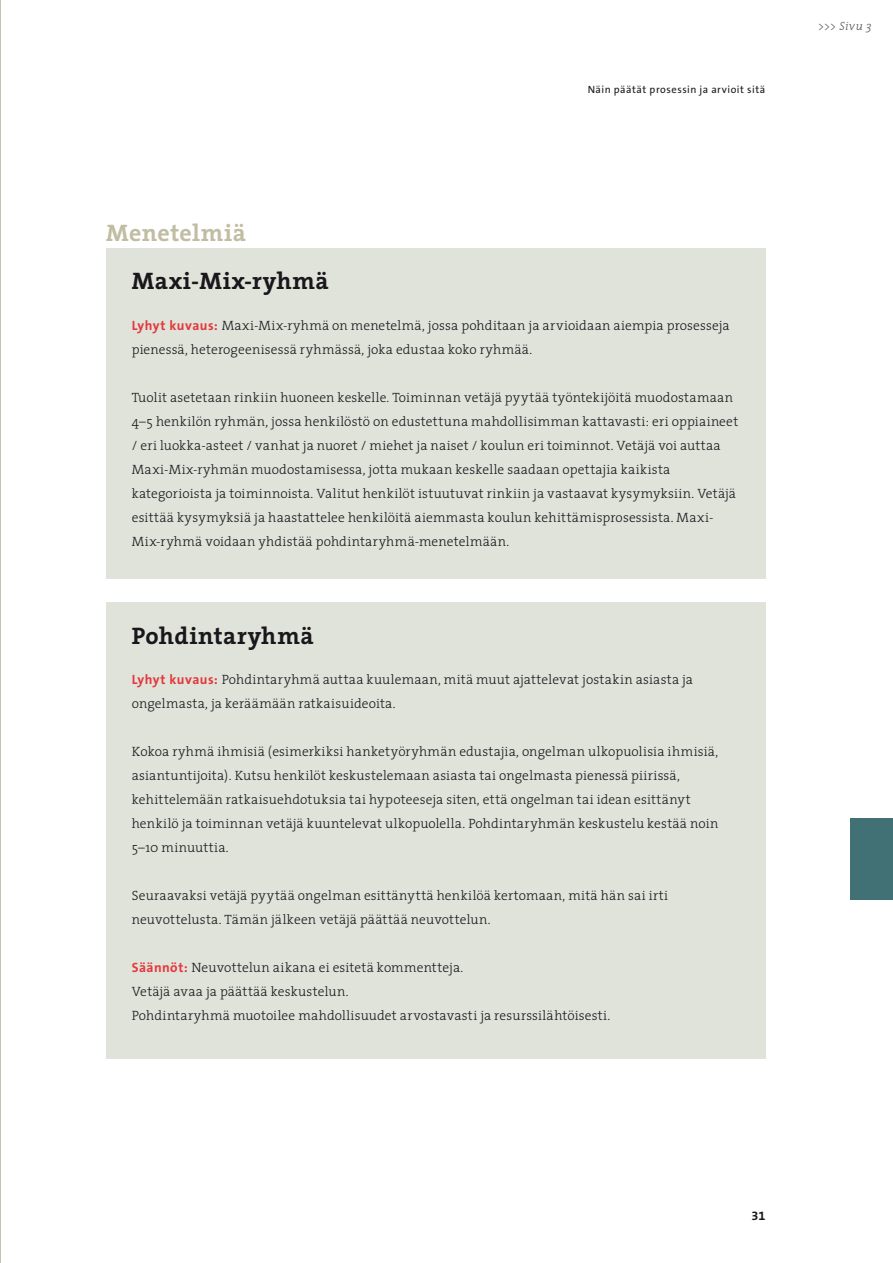
<style>
.page{position:relative;width:893px;height:1263px;background:#fff}
.page>*{position:absolute;margin:0;border:0;box-sizing:border-box;transform-origin:0 0}
.t1{font:700 24px "The Serif";letter-spacing:.03em;color:#1a171c}
.t2{font:700 24px "The Serif";letter-spacing:.015em;color:#c0bda3}
.t3{font:300 13.5px/24px "The Serif";letter-spacing:.015em;color:#1a171c}
.t4{font:700 12.75px "The Sans B7";color:#1a171c}
.t5{font:italic 300 12px "The Serif";color:#585652}
.t6{font:10.5px "The Sans B5 Plain";letter-spacing:.05em;color:#1a171c}
.s1{font-family:"The Sans B7";font-weight:700;color:#e5373c}
</style>
<div class="page">
<hr style="left:0;top:0;width:1px;height:1263px;background:#c0bda3">
<div style="left:850px;top:818px;width:43px;height:81px;background:#417175"></div>
<div style="left:106px;top:602px;width:659px;height:456px;background:#e0e3da"></div>
<div style="left:106px;top:248px;width:659px;height:330px;background:#e0e3da"></div>
<h1 class="t2" style="left:106px;top:213px;width:141px">Menetelmiä</h1>
<h1 class="t1" style="left:132px;top:261px;width:198px">Maxi-Mix-ryhmä</h1>
<p class="t6" style="left:588px;top:84px;width:179px">Näin päätät prosessin ja arvioit sitä</p>
<p class="t3" style="left:132px;top:313px;width:599px"><span class="s1">Lyhyt kuvaus:</span> Maxi-Mix-ryhmä on menetelmä, jossa pohditaan ja arvioidaan aiempia prosesseja pienessä, heterogeenisessä ryhmässä, joka edustaa koko ryhmää.</p>
<p class="t3" style="left:132px;top:385px;width:608px">Tuolit asetetaan rinkiin huoneen keskelle. Toiminnan vetäjä pyytää työntekijöitä muodostamaan 4–5 henkilön ryhmän, jossa henkilöstö on edustettuna mahdollisimman kattavasti: eri oppiaineet / eri luokka-asteet / vanhat ja nuoret / miehet ja naiset / koulun eri toiminnot. Vetäjä voi auttaa Maxi-Mix-ryhmän muodostamisessa, jotta mukaan keskelle saadaan opettajia kaikista kategorioista ja toiminnoista. Valitut henkilöt istuutuvat rinkiin ja vastaavat kysymyksiin. Vetäjä esittää kysymyksiä ja haastattelee henkilöitä aiemmasta koulun kehittämisprosessista. Maxi-Mix-ryhmä voidaan yhdistää pohdintaryhmä-menetelmään.</p>
<h1 class="t1" style="left:132px;top:615px;width:183px">Pohdintaryhmä</h1>
<p class="t3" style="left:132px;top:667px;width:563px"><span class="s1">Lyhyt kuvaus:</span> Pohdintaryhmä auttaa kuulemaan, mitä muut ajattelevat jostakin asiasta ja ongelmasta, ja keräämään ratkaisuideoita.</p>
<p class="t3" style="left:132px;top:739px;width:588px">Kokoa ryhmä ihmisiä (esimerkiksi hanketyöryhmän edustajia, ongelman ulkopuolisia ihmisiä, asiantuntijoita). Kutsu henkilöt keskustelemaan asiasta tai ongelmasta pienessä piirissä, kehittelemään ratkaisuehdotuksia tai hypoteeseja siten, että ongelman tai idean esittänyt henkilö ja toiminnan vetäjä kuuntelevat ulkopuolella. Pohdintaryhmän keskustelu kestää noin 5–10 minuuttia.</p>
<p class="t3" style="left:132px;top:883px;width:538px">Seuraavaksi vetäjä pyytää ongelman esittänyttä henkilöä kertomaan, mitä hän sai irti neuvottelusta. Tämän jälkeen vetäjä päättää neuvottelun.</p>
<p class="t3" style="left:132px;top:955px;width:480px"><span class="s1">Säännöt:</span> Neuvottelun aikana ei esitetä kommentteja.<br>Vetäjä avaa ja päättää keskustelun.<br>Pohdintaryhmä muotoilee mahdollisuudet arvostavasti ja resurssilähtöisesti.</p>
<p class="t5" style="left:818px;top:16px;width:55px">&gt;&gt;&gt; Sivu 3</p>
<p class="t4" style="left:752px;top:1209px;width:15px">31</p>
</div>
